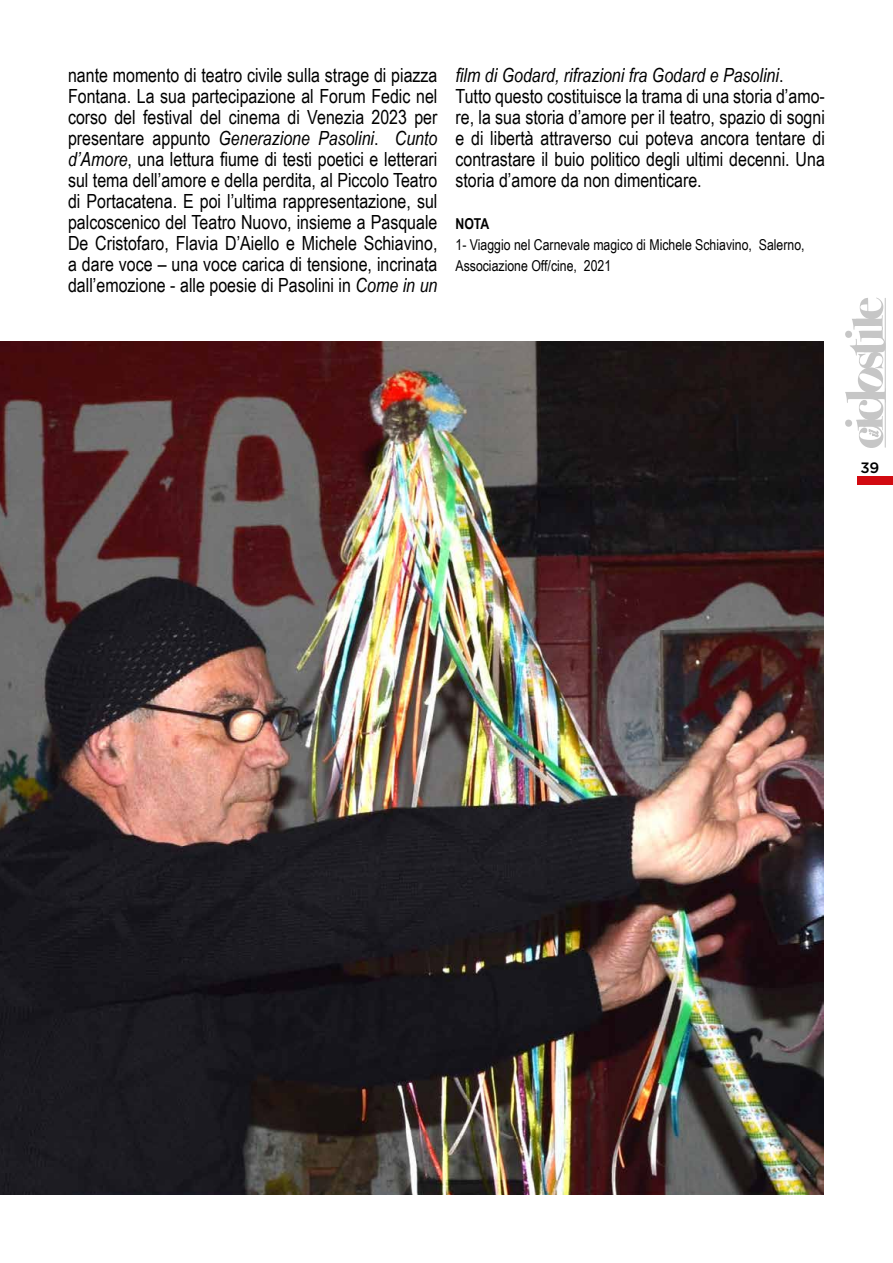
<style>
.page{position:relative;width:893px;height:1263px;background:#fff}
.page>*{position:absolute;margin:0;border:0;box-sizing:border-box;transform-origin:0 0}
.t1{font:19.5px/21px "Arial Narrow";color:#000;text-align:justify}
.t2{font:15px/21px "Arial Narrow";color:#000}
.t3{font:700 15px "Arial Narrow";color:#000}
.t4{font:500 15px "Gotham";color:#000}
.t5{font:italic 12.15px "Bodoni Svty Two ITCTT";color:#c6c6c6}
.s1{font-style:italic}
</style>
<div class="page">
<div style="left:858px;top:476px;width:35px;height:8px;background:#d20a11"></div>
<svg style="left:845px;top:298px;width:41px;height:150px"></svg>
<img style="left:0;top:342px;width:824px;height:853px">
<p class="t1" style="left:68px;top:64px;width:371px">nante momento di teatro civile sulla strage di piazza Fontana. La sua partecipazione al Forum Fedic nel corso del festival del cinema di Venezia 2023 per presentare appunto <span class="s1">Generazione Pasolini</span>. <span class="s1">Cunto d’Amore</span>, una lettura fiume di testi poetici e letterari sul tema dell’amore e della perdita, al Piccolo Teatro di Portacatena. E poi l’ultima rappresentazione, sul palcoscenico del Teatro Nuovo, insieme a Pasquale De Cristofaro, Flavia D’Aiello e Michele Schiavino, a dare voce – una voce carica di tensione, incrinata dall’emozione - alle poesie di Pasolini in <span class="s1">Come in un</span></p>
<p class="t1" style="left:455px;top:64px;width:371px;text-align:left"><span class="s1">film di Godard, rifrazioni fra Godard e Pasolini</span>.<br>Tutto questo costituisce la trama di una storia d’amo&shy;re, la sua storia d’amore per il teatro, spazio di sogni e di libertà attraverso cui poteva ancora tentare di contrastare il buio politico degli ultimi decenni. Una storia d’amore da non dimenticare.</p>
<p class="t3" style="left:455px;top:215px;width:35px">NOTA</p>
<p class="t2" style="left:455px;top:234px;width:351px">1- Viaggio nel Carnevale magico di Michele Schiavino, Salerno,<br>Associazione Off/cine, 2021</p>
<p class="t5" style="left:863px;top:437px;width:9px;rotate:-90deg">il</p>
<p class="t4" style="left:860px;top:457px;width:21px">39</p>
</div>
